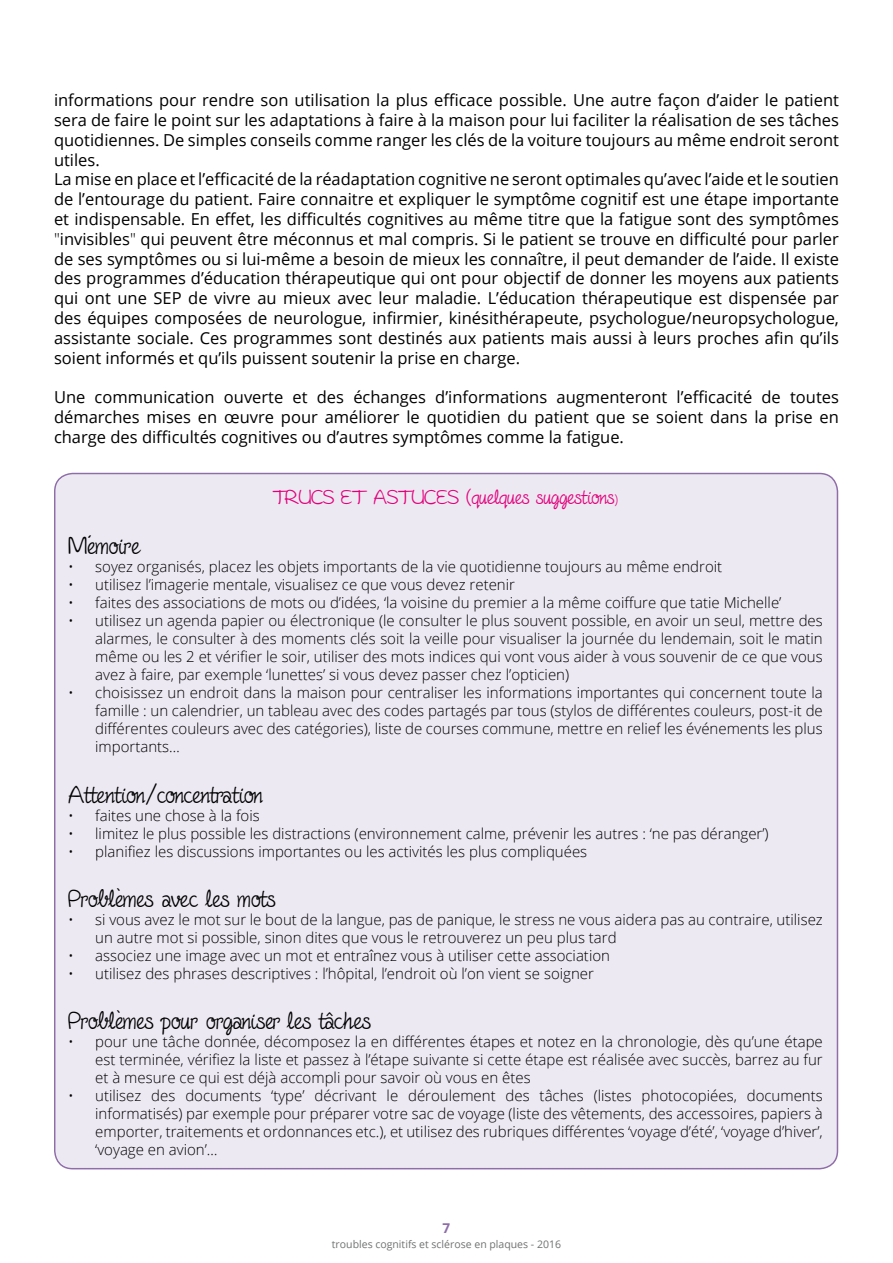
<style>
.page{position:relative;width:893px;height:1263px;background:#fff}
.page>*{position:absolute;margin:0;border:0;box-sizing:border-box;transform-origin:0 0}
.t1{font:27px "Fineliner Script";color:#000}
.t2{font:22.5px "Fineliner Script";color:#e2007a}
.t3{font:16.5px/19.8px "Open Sans";color:#000}
.t4{font:300 15px/18px "Open Sans";color:#000;text-align:justify}
.t5{font:700 13.5px "Open Sans";color:#8e6da9}
.t6{font:10.5px "Open Sans";color:#707172}
.s1{font-weight:300}
.s2{font-family:"Open Sans";font-weight:300;font-size:13.5px}
</style>
<div class="page">
<div style="left:56px;top:474px;width:781px;height:694px;background:#ede9f3;border-radius:18px"></div>
<p class="t3" style="left:54px;top:90px;width:786px">informations pour rendre son utilisation la plus efficace possible. Une autre façon d’aider le patient sera de faire le point sur les adaptations à faire à la maison pour lui faciliter la réalisation de ses tâches quotidiennes. De simples conseils comme ranger les clés de la voiture toujours au même endroit seront utiles.<br>La mise en place et l’efficacité de la réadaptation cognitive ne seront optimales qu’avec l’aide et le soutien de l’entourage du patient. Faire connaitre et expliquer le symptôme cognitif est une étape importante et indispensable. En effet, les difficultés cognitives au même titre que la fatigue sont des symptômes <span class="s1">"</span>invisibles<span class="s1">"</span> qui peuvent être méconnus et mal compris. Si le patient se trouve en difficulté pour parler de ses symptômes ou si lui-même a besoin de mieux les connaître, il peut demander de l’aide. Il existe des programmes d’éducation thérapeutique qui ont pour objectif de donner les moyens aux patients qui ont une SEP de vivre au mieux avec leur maladie. L’éducation thérapeutique est dispensée par des équipes composées de neurologue, infirmier, kinésithérapeute, psychologue/neuropsychologue, assistante sociale. Ces programmes sont destinés aux patients mais aussi à leurs proches afin qu’ils soient informés et qu’ils puissent soutenir la prise en charge.</p>
<p class="t3" style="left:54px;top:387px;width:786px;text-align:justify">Une communication ouverte et des échanges d’informations augmenteront l’efficacité de toutes démarches mises en œuvre pour améliorer le quotidien du patient que se soient dans la prise en charge des difficultés cognitives ou d’autres symptômes comme la fatigue.</p>
<h2 class="t2" style="left:273px;top:485px;width:347px">trucs et astuces (quelques suggestions<span class="s2">)</span></h2>
<h1 class="t1" style="left:68px;top:531px;width:74px">Mémoire</h1>
<p class="t4" style="left:68px;top:557px;width:655px">• soyez organisés, placez les objets importants de la vie quotidienne toujours au même endroit</p>
<p class="t4" style="left:68px;top:575px;width:448px">• utilisez l’imagerie mentale, visualisez ce que vous devez retenir</p>
<p class="t4" style="left:68px;top:593px;width:715px">• faites des associations de mots ou d’idées, ‘la voisine du premier a la même coiffure que tatie Michelle’</p>
<p class="t4" style="left:95px;top:611px;width:729px;text-indent:-27px">• utilisez un agenda papier ou électronique (le consulter le plus souvent possible, en avoir un seul, mettre des alarmes, le consulter à des moments clés soit la veille pour visualiser la journée du lendemain, soit le matin même ou les 2 et vérifier le soir, utiliser des mots indices qui vont vous aider à vous souvenir de ce que vous avez à faire, par exemple ‘lunettes’ si vous devez passer chez l’opticien)</p>
<p class="t4" style="left:95px;top:683px;width:729px;text-indent:-27px">• choisissez un endroit dans la maison pour centraliser les informations importantes qui concernent toute la famille : un calendrier, un tableau avec des codes partagés par tous (stylos de différentes couleurs, post-it de différentes couleurs avec des catégories), liste de courses commune, mettre en relief les événements les plus importants…</p>
<h1 class="t1" style="left:68px;top:780px;width:196px">Attention/concentration</h1>
<p class="t4" style="left:68px;top:806px;width:193px">• faites une chose à la fois</p>
<p class="t4" style="left:68px;top:824px;width:702px">• limitez le plus possible les distractions (environnement calme, prévenir les autres : ‘ne pas déranger’)</p>
<p class="t4" style="left:68px;top:842px;width:520px">• planifiez les discussions importantes ou les activités les plus compliquées</p>
<h1 class="t1" style="left:68px;top:884px;width:209px">Problèmes avec les mots</h1>
<p class="t4" style="left:95px;top:910px;width:729px;text-indent:-27px">• si vous avez le mot sur le bout de la langue, pas de panique, le stress ne vous aidera pas au contraire, utilisez un autre mot si possible, sinon dites que vous le retrouverez un peu plus tard</p>
<p class="t4" style="left:68px;top:946px;width:543px">• associez une image avec un mot et entraînez vous à utiliser cette association</p>
<p class="t4" style="left:68px;top:964px;width:527px">• utilisez des phrases descriptives : l’hôpital, l’endroit où l’on vient se soigner</p>
<h1 class="t1" style="left:68px;top:1007px;width:304px">Problèmes pour organiser les tâches</h1>
<p class="t4" style="left:95px;top:1032px;width:729px;text-indent:-27px">• pour une tâche donnée, décomposez la en différentes étapes et notez en la chronologie, dès qu’une étape est terminée, vérifiez la liste et passez à l’étape suivante si cette étape est réalisée avec succès, barrez au fur et à mesure ce qui est déjà accompli pour savoir où vous en êtes</p>
<p class="t4" style="left:95px;top:1086px;width:729px;text-indent:-27px">• utilisez des documents ‘type’ décrivant le déroulement des tâches (listes photocopiées, documents informatisés) par exemple pour préparer votre sac de voyage (liste des vêtements, des accessoires, papiers à emporter, traitements et ordonnances etc.), et utilisez des rubriques différentes ‘voyage d’été’, ‘voyage d’hiver’, ‘voyage en avion’…</p>
<p class="t5" style="left:443px;top:1218px;width:9px">7</p>
<p class="t6" style="left:332px;top:1237px;width:231px">troubles cognitifs et sclérose en plaques - 2016</p>
</div>
